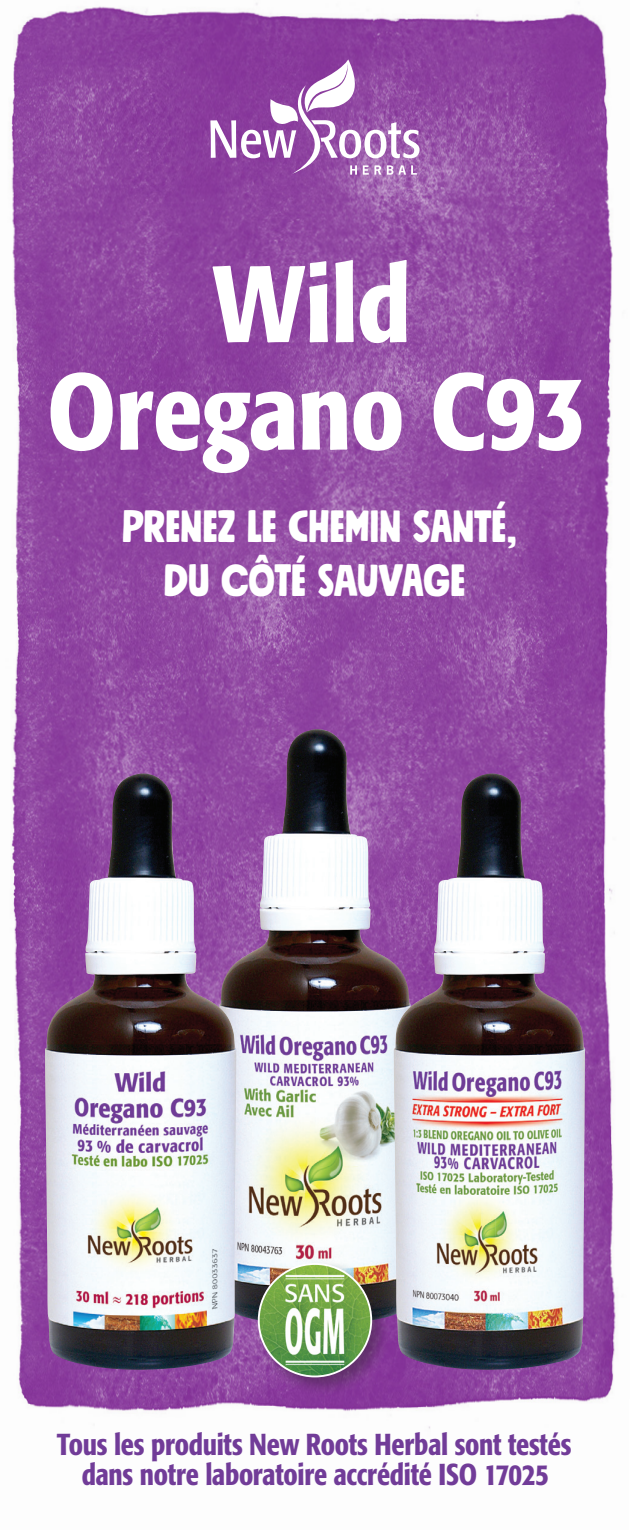
<style>
.page{position:relative;width:630px;height:1530px;background:#fff}
.page>*{position:absolute;margin:0;border:0;box-sizing:border-box;transform-origin:0 0}
.t1{font:500 condensed 107.5px/107.5px "Formata";letter-spacing:-.01em;color:#fff;text-align:center}
.t2{font:45px/54px "Mindset";letter-spacing:-.015em;color:#fff;text-align:center;scale:.95 1}
.t3{font:500 condensed 30px/30px "Formata";letter-spacing:-.01em;color:#713c98;text-align:center;scale:.95 1}
</style>
<div class="page">
<img style="left:9px;top:3px;width:607px;height:1426px">
<svg style="left:210px;top:59px;width:210px;height:116px"></svg>
<img style="left:219px;top:729px;width:192px;height:597px">
<img style="left:45px;top:773px;width:191px;height:597px">
<img style="left:394px;top:773px;width:191px;height:597px">
<div style="left:254px;top:1259px;width:138px;height:138px;background:#231f20;opacity:.4"></div>
<img style="left:259px;top:1264px;width:112px;height:112px;border-radius:56px">
<div style="left:258px;top:1263px;width:114px;height:114px;border:2px solid #fff;border-radius:50%"></div>
<p class="t1" style="left:47px;top:250px;width:541px">Wild<br>Oregano C93</p>
<p class="t2" style="left:122px;top:499px;width:417px">PRENEZ LE CHEMIN SANTÉ,<br>DU CÔTÉ SAUVAGE</p>
<p class="t3" style="left:57px;top:1429px;width:543px">Tous les produits New Roots Herbal sont testés dans notre laboratoire accrédité ISO 17025</p>
</div>
